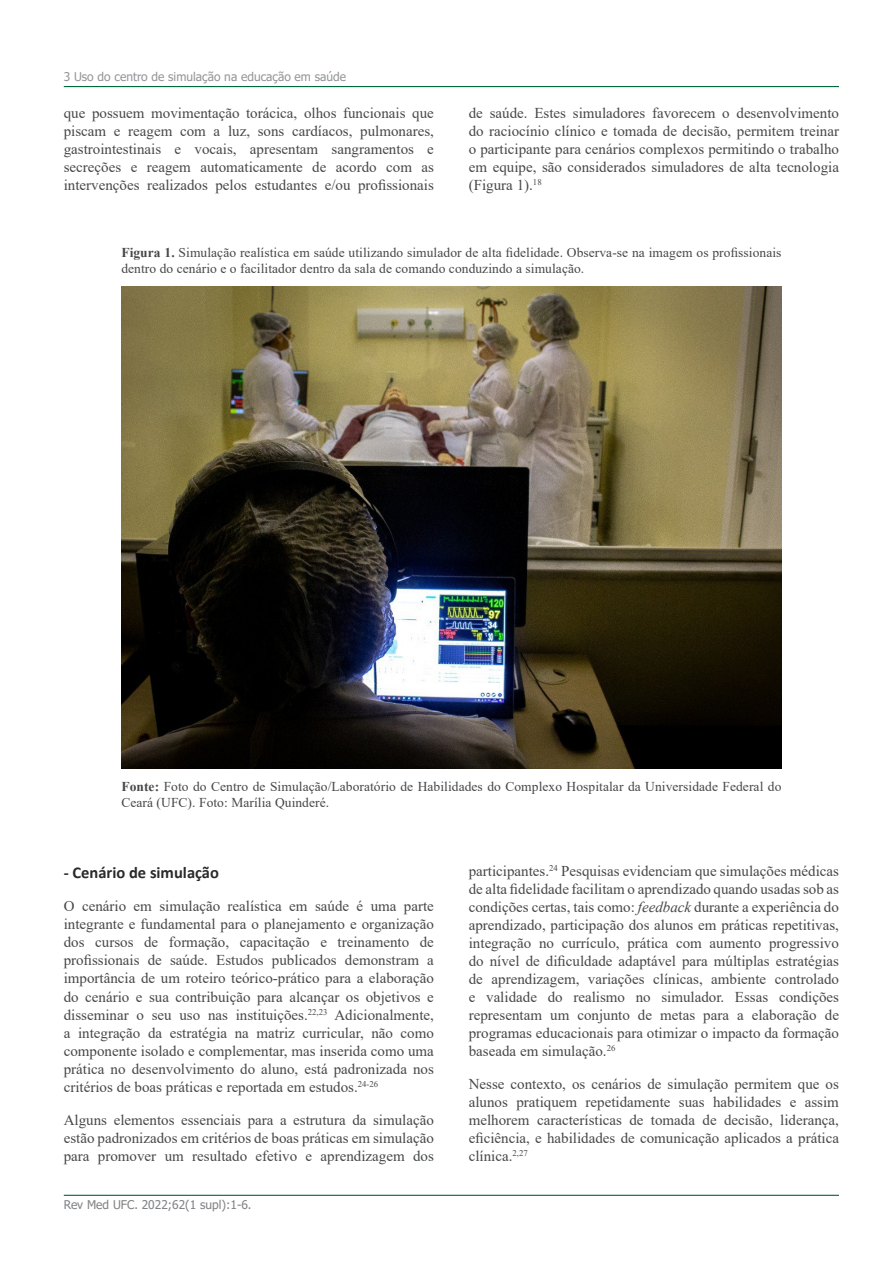
<style>
.page{position:relative;width:893px;height:1263px;background:#fff}
.page>*{position:absolute;margin:0;border:0;box-sizing:border-box;transform-origin:0 0}
.t1{font:700 16.5px "Calibri";color:#2b292a}
.t2{font:15px/18px "Times New Roman";color:#464748;text-align:justify}
.t3{font:13.5px/16.2px "Times New Roman";letter-spacing:.005em;color:#464748}
.t4{font:12px "Tahoma";color:#939598}
.t5{font:12px "Tahoma";color:#808285}
.s1{font-weight:700}
.s2{font-style:italic}
</style>
<div class="page">
<hr style="left:64px;top:86px;width:775px;height:1px;background:#00683b">
<hr style="left:64px;top:1195px;width:775px;height:1px;background:#00683b">
<img style="left:121px;top:287px;width:660px;height:481px">
<p class="t4" style="left:64px;top:69px;width:284px">3 Uso do centro de simulação na educação em saúde</p>
<p class="t2" style="left:64px;top:103px;width:372px">que possuem movimentação torácica, olhos funcionais que piscam e reagem com a luz, sons cardíacos, pulmonares, gastrointestinais e vocais, apresentam sangramentos e secreções e reagem automaticamente de acordo com as intervenções realizados pelos estudantes e/ou profissionais</p>
<p class="t2" style="left:469px;top:103px;width:372px">de saúde. Estes simuladores favorecem o desenvolvimento do raciocínio clínico e tomada de decisão, permitem treinar o participante para cenários complexos permitindo o trabalho em equipe, são considerados simuladores de alta tecnologia (Figura 1).<sup>18</sup></p>
<p class="t3" style="left:121px;top:244px;width:662px"><span class="s1">Figura 1.</span> Simulação realística em saúde utilizando simulador de alta fidelidade. Observa-se na imagem os profissionais dentro do cenário e o facilitador dentro da sala de comando conduzindo a simulação.</p>
<p class="t3" style="left:121px;top:778px;width:662px"><span class="s1">Fonte:</span> Foto do Centro de Simulação/Laboratório de Habilidades do Complexo Hospitalar da Universidade Federal do<br>Ceará (UFC). Foto: Marília Quinderé.</p>
<p class="t1" style="left:64px;top:861px;width:157px">- Cenário de simulação</p>
<p class="t2" style="left:64px;top:897px;width:372px">O cenário em simulação realística em saúde é uma parte integrante e fundamental para o planejamento e organização dos cursos de formação, capacitação e treinamento de profissionais de saúde. Estudos publicados demonstram a importância de um roteiro teórico-prático para a elaboração do cenário e sua contribuição para alcançar os objetivos e disseminar o seu uso nas instituições.<sup>22,23</sup> Adicionalmente, a integração da estratégia na matriz curricular, não como componente isolado e complementar, mas inserida como uma prática no desenvolvimento do aluno, está padronizada nos critérios de boas práticas e reportada em estudos.<sup>24-26</sup></p>
<p class="t2" style="left:64px;top:1110px;width:372px">Alguns elementos essenciais para a estrutura da simulação estão padronizados em critérios de boas práticas em simulação para promover um resultado efetivo e aprendizagem dos</p>
<p class="t5" style="left:64px;top:1197px;width:189px">Rev Med UFC. 2022;62(1 supl):1-6.</p>
<p class="t2" style="left:469px;top:861px;width:372px">participantes.<sup>24</sup> Pesquisas evidenciam que simulações médicas de alta fidelidade facilitam o aprendizado quando usadas sob as condições certas, tais como: <span class="s2">feedback</span> durante a experiência do aprendizado, participação dos alunos em práticas repetitivas, integração no currículo, prática com aumento progressivo do nível de dificuldade adaptável para múltiplas estratégias de aprendizagem, variações clínicas, ambiente controlado e validade do realismo no simulador. Essas condições representam um conjunto de metas para a elaboração de programas educacionais para otimizar o impacto da formação baseada em simulação.<sup>26</sup></p>
<p class="t2" style="left:469px;top:1074px;width:372px">Nesse contexto, os cenários de simulação permitem que os alunos pratiquem repetidamente suas habilidades e assim melhorem características de tomada de decisão, liderança, eficiência, e habilidades de comunicação aplicados a prática clínica.<sup>2,27</sup></p>
</div>
